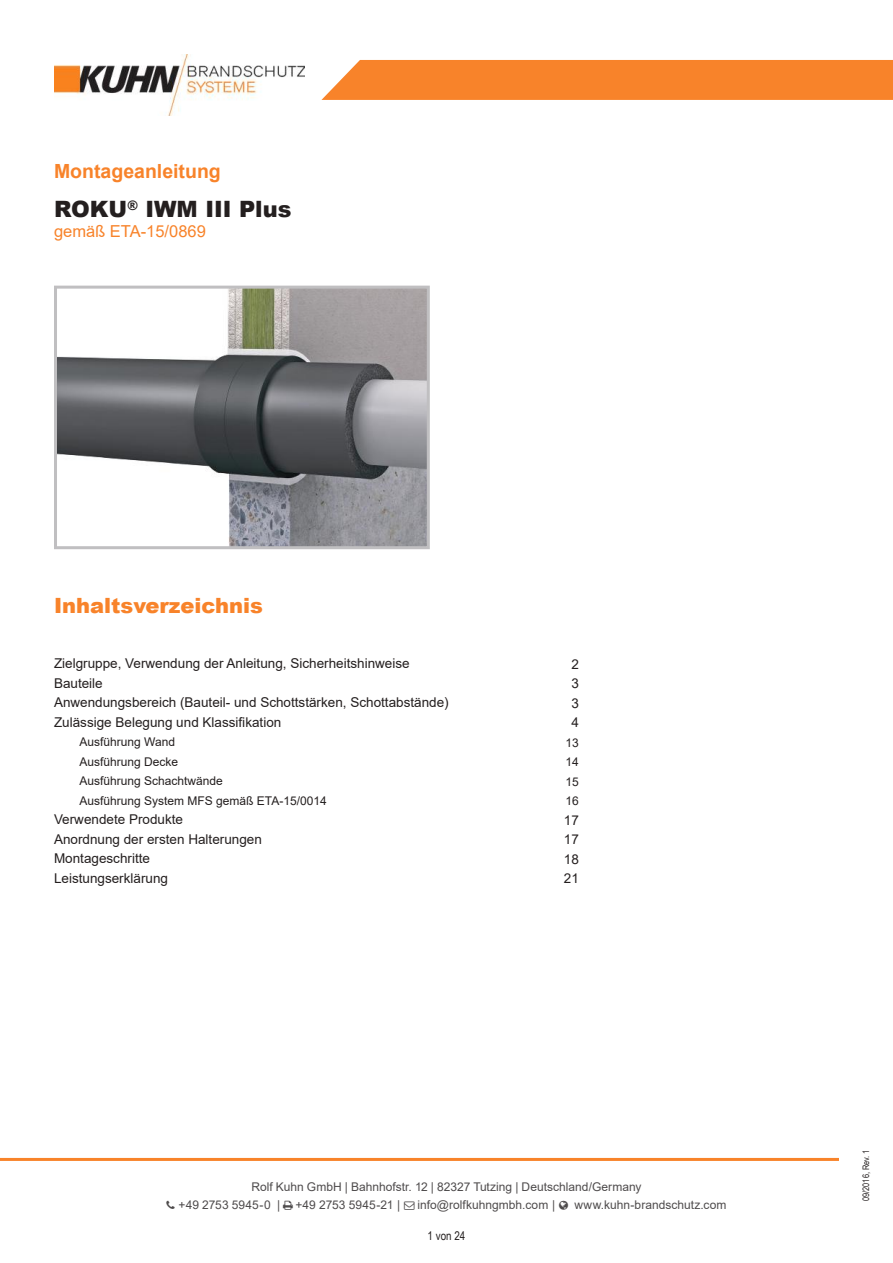
<style>
.page{position:relative;width:893px;height:1263px;background:#fff}
.page>*{position:absolute;margin:0;border:0;box-sizing:border-box;transform-origin:0 0}
.t1{font:900 22.5px "Arial";color:#241f1f}
.t2{font:900 21px "Arial";color:#f8832a}
.t3{font:700 19.5px "Arial";color:#f8832a}
.t4{font:16.5px "Arial";color:#f8832a}
.t5{font:13.5px/19.5px "Arial";color:#241f1f}
.t6{font:12px/18px "Arial";color:#4e4b4c}
.t7{font:12px/19.5px "Arial";color:#241f1f}
.t8{font:12px "Arial Narrow";color:#241f1f}
.t9{font:9px "Arial Narrow";color:#241f1f}
</style>
<div class="page">
<img style="left:58px;top:290px;width:368px;height:255px">
<div style="left:54px;top:286px;width:376px;height:263px;border:3px solid #c0bfc1"></div>
<hr style="left:0;top:1158px;width:839px;height:3px;background:#f8832a">
<img style="left:54px;top:54px;width:251px;height:61px">
<div style="left:321px;top:60px;width:572px;height:40px;background:#f8832a"></div>
<h3 class="t3" style="left:54px;top:157px;width:168px">Montageanleitung</h3>
<h1 class="t1" style="left:54px;top:193px;width:239px">ROKU<sup>®</sup> IWM III Plus</h1>
<p class="t4" style="left:54px;top:220px;width:153px">gemäß ETA-15/0869</p>
<h2 class="t2" style="left:54px;top:590px;width:210px">Inhaltsverzeichnis</h2>
<p class="t5" style="left:54px;top:654px;width:396px">Zielgruppe, Verwendung der Anleitung, Sicherheitshinweise Bauteile<br>Anwendungsbereich (Bauteil- und Schottstärken, Schottabstände)<br>Zulässige Belegung und Klassifikation</p>
<p class="t7" style="left:80px;top:732px;width:249px">Ausführung Wand<br>Ausführung Decke<br>Ausführung Schachtwände<br>Ausführung System MFS gemäß ETA-15/0014</p>
<p class="t5" style="left:54px;top:810px;width:209px">Verwendete Produkte<br>Anordnung der ersten Halterungen<br>Montageschritte<br>Leistungserklärung</p>
<p class="t5" style="left:571px;top:654px;width:9px;text-align:justify">2<br>3<br>3<br>4</p>
<p class="t7" style="left:565px;top:732px;width:15px;text-align:justify">13<br>14<br>15<br>16</p>
<p class="t5" style="left:564px;top:810px;width:17px;text-align:justify">17<br>17<br>18<br>21</p>
<p class="t6" style="left:179px;top:1178px;width:464px;text-indent:73px">Rolf Kuhn GmbH | Bahnhofstr. 12 | 82327 Tutzing | Deutschland/Germany +49 2753 5945-0 |</p>
<p class="t6" style="left:295px;top:1196px;width:106px">+49 2753 5945-21 |</p>
<p class="t6" style="left:418px;top:1196px;width:139px">info@rolfkuhngmbh.com |</p>
<p class="t6" style="left:575px;top:1196px;width:153px">www.kuhn-brandschutz.com</p>
<p class="t8" style="left:428px;top:1227px;width:39px">1 von 24</p>
<p class="t9" style="left:859px;top:1201px;width:53px;rotate:-90deg">09/2016, Rev. 1</p>
</div>
